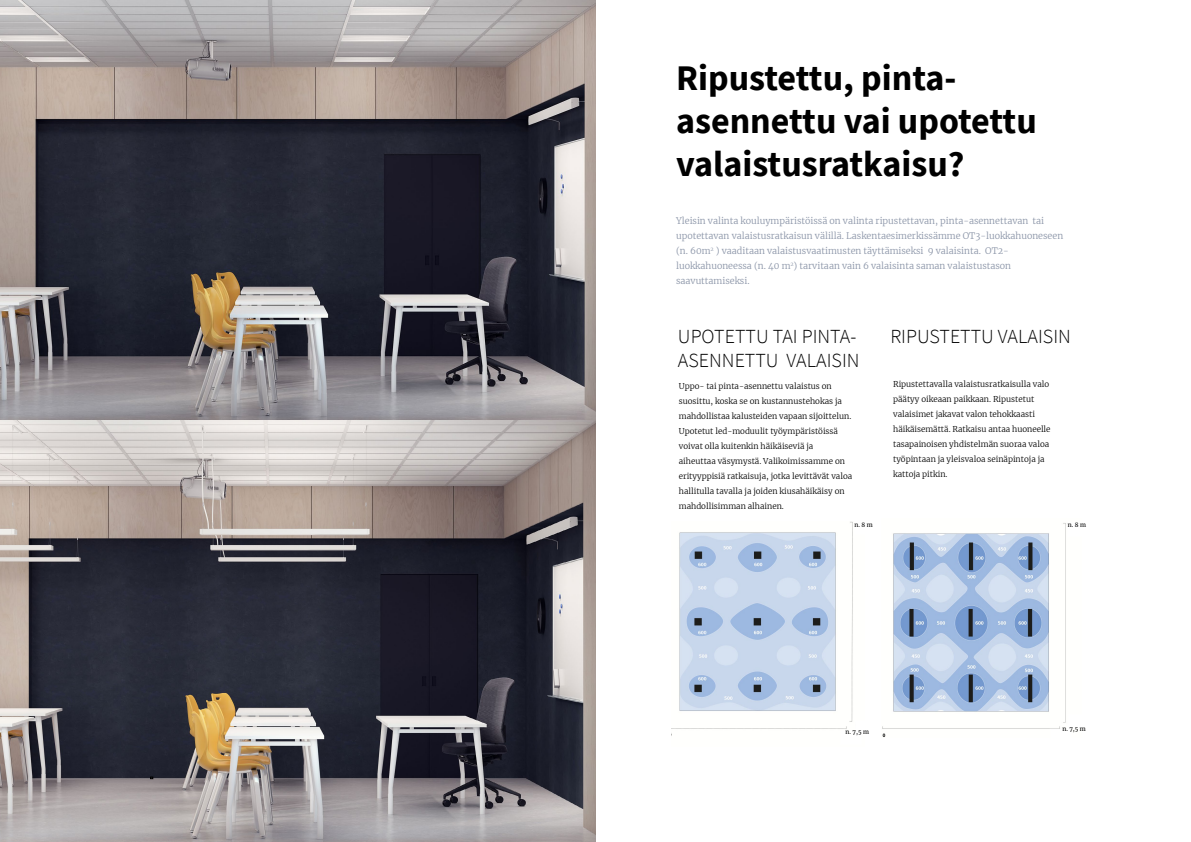
<style>
.page{position:relative;width:1191px;height:842px;background:#fff}
.page>*{position:absolute;margin:0;border:0;box-sizing:border-box;transform-origin:0 0}
.t1{font:700 36px/43.2px "Source Sans Pro";color:#000}
.t2{font:300 20px "Source Sans Pro";color:#000}
.t3{font:300 9px/15px "Merriweather";color:#8a94a7}
.t4{font:300 8px/15px "Merriweather";color:#000}
.t5{font:6px "Merriweather";color:#000}
</style>
<div class="page">
<img style="left:0;top:0;width:595px;height:842px">
<img style="left:882px;top:523px;width:184px;height:214px">
<img style="left:671px;top:521px;width:182px;height:215px">
<div style="left:840px;top:730px;width:21px;height:15px;background:#fff"></div>
<div style="left:1049px;top:729px;width:22px;height:15px;background:#fff"></div>
<h1 class="t1" style="left:676px;top:56px;width:362px">Ripustettu, pinta&shy;asennettu vai upotettu valaistusratkaisu?</h1>
<p class="t3" style="left:676px;top:213px;width:389px">Yleisin valinta kouluympäristöissä on valinta ripustettavan, pinta-asennettavan tai upotettavan valaistusratkaisun välillä. Laskentaesimerkissämme OT3-luokkahuoneseen (n. 60m<sup>2</sup> ) vaaditaan valaistusvaatimusten täyttämiseksi 9 valaisinta. OT2- luokkahuoneessa (n. 40 m<sup>2</sup>) tarvitaan vain 6 valaisinta saman valaistustason saavuttamiseksi.</p>
<h2 class="t2" style="left:678px;top:324px;width:180px">UPOTETTU TAI PINTA-</h2>
<h2 class="t2" style="left:890px;top:324px;width:182px">RIPUSTETTU VALAISIN</h2>
<h2 class="t2" style="left:678px;top:348px;width:183px">ASENNETTU VALAISIN</h2>
<p class="t4" style="left:679px;top:379px;width:175px">Uppo- tai pinta-asennettu valaistus on suosittu, koska se on kustannustehokas ja mahdollistaa kalusteiden vapaan sijoittelun.<br>Upotetut led-moduulit työympäristöissä voivat olla kuitenkin häikäiseviä ja aiheuttaa väsymystä. Valikoimissamme on erityyppisiä ratkaisuja, jotka levittävät valoa hallitulla tavalla ja joiden kiusahäikäisy on mahdollisimman alhainen.</p>
<p class="t4" style="left:893px;top:376px;width:159px">Ripustettavalla valaistusratkaisulla valo päätyy oikeaan paikkaan. Ripustetut valaisimet jakavat valon tehokkaasti häikäisemättä. Ratkaisu antaa huoneelle tasapainoisen yhdistelmän suoraa valoa työpintaan ja yleisvaloa seinäpintoja ja kattoja pitkin.</p>
<p class="t5" style="left:854px;top:521px;width:20px">n. 8 m</p>
<p class="t5" style="left:1067px;top:521px;width:20px">n. 8 m</p>
<p class="t5" style="left:845px;top:728px;width:25px">n. 7,5 m</p>
<p class="t5" style="left:1062px;top:725px;width:25px">n. 7,5 m</p>
</div>
